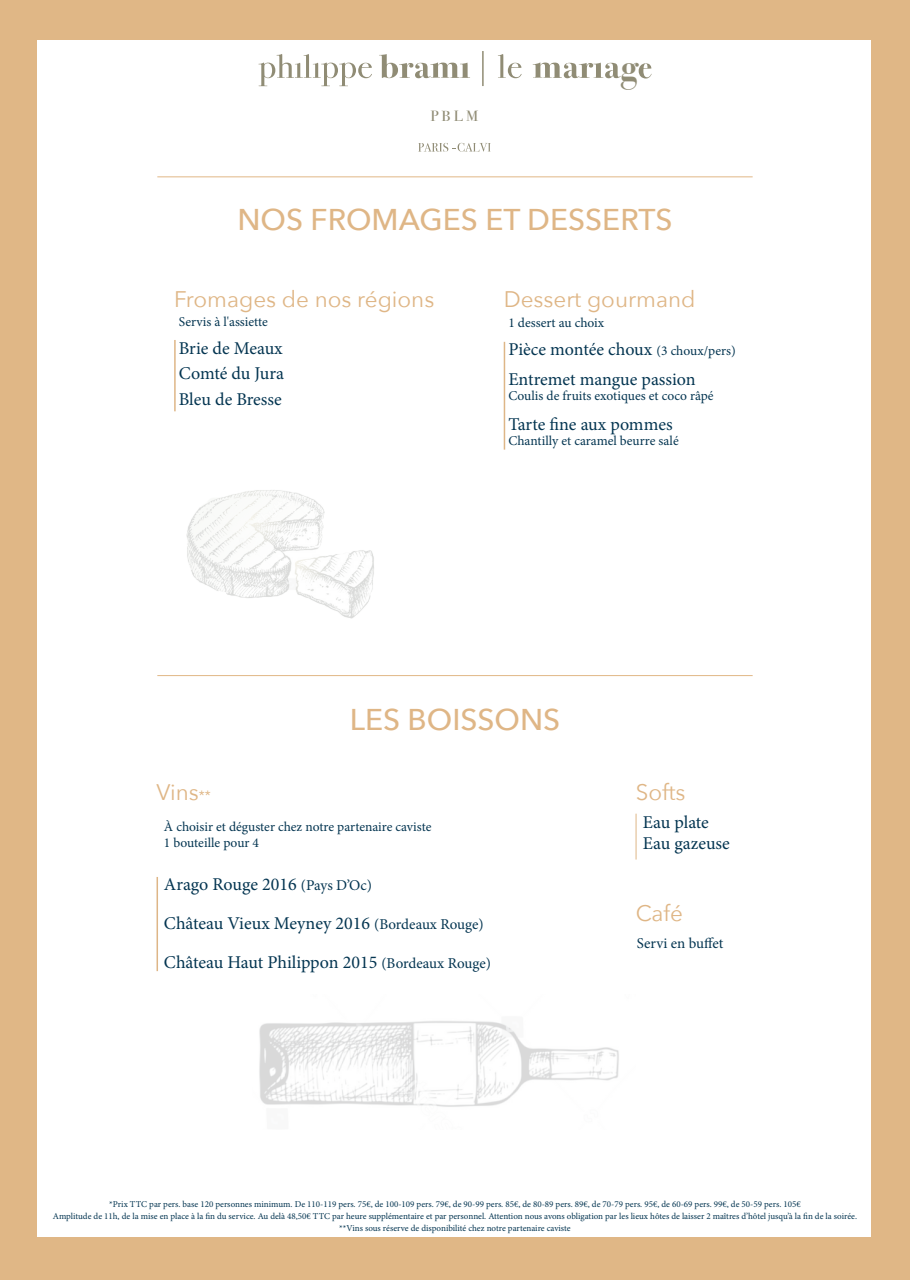
<style>
.page{position:relative;width:910px;height:1280px;background:#e0b786}
.page>*{position:absolute;margin:0;border:0;box-sizing:border-box;transform-origin:0 0}
.t1{font:700 37.35px "Bauer Bodoni Std";color:#908c75}
.t2{font:500 30px "Avenir Next";color:#dfb686}
.t3{font:22.5px "Avenir Next";color:#dfb686}
.t4{font:18px/39px "Minion Pro";color:#043551}
.t5{font:15px "Minion Pro";color:#043551}
.t6{font:14.7px "Bodoni Svty Two ITCTT";color:#908c75;scale:1.1 1}
.t7{font:13.5px/16.2px "Minion Pro";color:#043551}
.t8{font:9px/12px "Minion Pro";color:#043551;text-align:center}
.s1{font-size:13.5px}
.s2{font-size:15px}
</style>
<div class="page">
<div style="left:38px;top:41px;width:833px;height:1196px;background:#fff"></div>
<hr style="left:157px;top:877px;width:1px;height:94px;background:#deb687">
<hr style="left:636px;top:814px;width:1px;height:45px;background:#deb687">
<hr style="left:504px;top:342px;width:1px;height:108px;background:#deb687">
<hr style="left:174px;top:340px;width:2px;height:71px;background:#deb687">
<svg style="left:418px;top:143px;width:73px;height:9px"></svg>
<hr style="left:482px;top:51px;width:2px;height:35px;background:#908c74">
<svg style="left:258px;top:54px;width:114px;height:32px"></svg>
<svg style="left:379px;top:54px;width:91px;height:24px"></svg>
<svg style="left:498px;top:54px;width:24px;height:24px"></svg>
<svg style="left:533px;top:63px;width:88px;height:15px"></svg>
<svg style="left:639px;top:63px;width:12px;height:16px"></svg>
<hr style="left:157px;top:176px;width:596px;height:1px;background:#e1b786">
<hr style="left:157px;top:675px;width:596px;height:1px;background:#e1b786">
<img style="left:259px;top:1021px;width:360px;height:86px">
<img style="left:186px;top:490px;width:188px;height:128px">
<h3 class="t6" style="left:430px;top:104px;width:45px">P B L M</h3>
<h1 class="t1" style="left:620px;top:44px;width:20px">g</h1>
<h2 class="t2" style="left:237px;top:194px;width:437px">NOS FROMAGES ET DESSERTS</h2>
<h3 class="t3" style="left:174px;top:281px;width:262px">Fromages de nos régions</h3>
<h3 class="t7" style="left:179px;top:313px;width:91px">Servis à l'assiette</h3>
<h3 class="t4" style="left:179px;top:335px;width:107px;line-height:25.5px;text-align:justify">Brie de Meaux Comté du Jura Bleu de Bresse</h3>
<h3 class="t3" style="left:504px;top:281px;width:193px">Dessert gourmand</h3>
<h3 class="t7" style="left:508px;top:314px;width:97px">1 dessert au choix</h3>
<h3 class="t4" style="left:508px;top:334px;width:229px;line-height:30px">Pièce montée choux <span class="s1">(3 choux/pers)<br></span>Entremet mangue passion</h3>
<h3 class="t7" style="left:508px;top:387px;width:207px">Coulis de fruits exotiques et coco râpé</h3>
<h3 class="t4" style="left:508px;top:405px;width:166px">Tarte fine aux pommes</h3>
<h3 class="t7" style="left:508px;top:432px;width:172px">Chantilly et caramel beurre salé</h3>
<h3 class="t3" style="left:157px;top:773px;width:56px">Vins<span class="s1">**</span></h3>
<h2 class="t2" style="left:350px;top:694px;width:212px">LES BOISSONS</h2>
<h3 class="t7" style="left:164px;top:819px;width:269px">À choisir et déguster chez notre partenaire caviste<br>1 bouteille pour 4</h3>
<h3 class="t4" style="left:164px;top:865px;width:329px">Arago Rouge 2016 <span class="s2">(Pays D’Oc)<br></span>Château Vieux Meyney 2016 <span class="s2">(Bordeaux Rouge)<br></span>Château Haut Philippon 2015 <span class="s2">(Bordeaux Rouge)</span></h3>
<h3 class="t3" style="left:636px;top:773px;width:51px">Softs</h3>
<h3 class="t4" style="left:643px;top:811px;width:89px;line-height:21.6px">Eau plate<br>Eau gazeuse</h3>
<h3 class="t3" style="left:636px;top:894px;width:49px">Café</h3>
<h3 class="t5" style="left:637px;top:933px;width:88px">Servi en buffet</h3>
<p class="t8" style="left:53px;top:1198px;width:806px">*Prix TTC par pers. base 120 personnes minimum. De 110-119 pers. 75€, de 100-109 pers. 79€, de 90-99 pers. 85€, de 80-89 pers. 89€, de 70-79 pers. 95€, de 60-69 pers. 99€, de 50-59 pers. 105€<br>Amplitude de 11h, de la mise en place à la fin du service. Au delà 48,50€ TTC par heure supplémentaire et par personnel. Attention nous avons obligation par les lieux hôtes de laisser 2 maîtres d’hôtel jusqu’à la fin de la soirée. **Vins sous réserve de disponibilité chez notre partenaire caviste</p>
</div>
